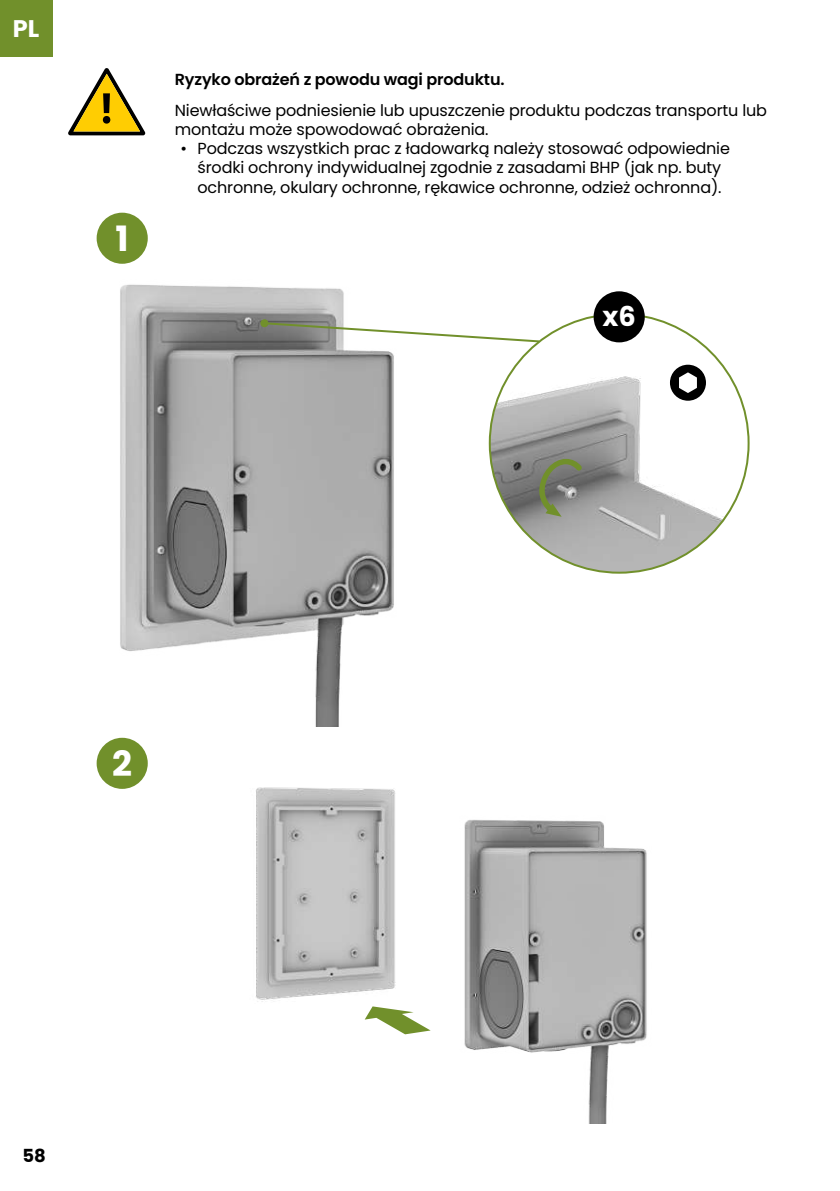
<style>
.page{position:relative;width:840px;height:1191px;background:#fff}
.page>*{position:absolute;margin:0;border:0;box-sizing:border-box;transform-origin:0 0}
.t1{font:700 34.8px "Poppins";color:#fff}
.t2{font:700 27.2px "Poppins";color:#fff}
.t3{font:700 24px "Poppins";color:#fff}
.t4{font:700 18px "Poppins";color:#000}
.t5{font:16px/19.2px "Poppins";letter-spacing:-.01em;color:#000}
.t6{font:600 16px "Poppins";letter-spacing:-.01em;color:#000}
</style>
<div class="page">
<div style="left:0;top:0;width:52px;height:56px;background:#71902b"></div>
<img style="left:256px;top:787px;width:140px;height:215px">
<img style="left:106px;top:258px;width:288px;height:468px">
<img style="left:464px;top:819px;width:183px;height:304px">
<img style="left:491px;top:323px;width:257px;height:249px">
<svg style="left:533px;top:456px;width:54px;height:62px;background:#7e8373"></svg>
<div style="left:97px;top:213px;width:51px;height:51px;background:#71902b;border-radius:50%"></div>
<div style="left:97px;top:738px;width:51px;height:51px;background:#71902b;border-radius:50%"></div>
<div style="left:593px;top:291px;width:51px;height:51px;background:#000;border-radius:50%"></div>
<svg style="left:262px;top:321px;width:279px;height:22px"></svg>
<div style="left:260px;top:319px;width:8px;height:8px;background:#71902b;border-radius:50%"></div>
<svg style="left:364px;top:1006px;width:66px;height:28px"></svg>
<div style="left:670px;top:365px;width:34px;height:35px;background:#000;border-radius:50%"></div>
<div style="left:669px;top:365px;width:36px;height:36px;border:2px solid #000;border-radius:50%"></div>
<svg style="left:679px;top:372px;width:17px;height:21px"></svg>
<svg style="left:68px;top:68px;width:77px;height:67px"></svg>
<h3 class="t3" style="left:13px;top:15px;width:28px">PL</h3>
<h1 class="t1" style="left:116px;top:219px;width:15px">1</h1>
<p class="t6" style="left:175px;top:70px;width:331px">Ryzyko obrażeń z powodu wagi produktu.</p>
<p class="t5" style="left:175px;top:101px;width:593px">Niewłaściwe podniesienie lub upuszczenie produktu podczas transportu lub montażu może spowodować obrażenia.</p>
<p class="t5" style="left:180px;top:139px;width:550px;text-align:center">• Podczas wszystkich prac z ładowarką należy stosować odpowiednie środki ochrony indywidualnej zgodnie z zasadami BHP (jak np. buty ochronne, okulary ochronne, rękawice ochronne, odzież ochronna).</p>
<h2 class="t2" style="left:602px;top:301px;width:35px">x6</h2>
<h1 class="t1" style="left:112px;top:744px;width:21px">2</h1>
<p class="t4" style="left:22px;top:1145px;width:25px">58</p>
</div>
